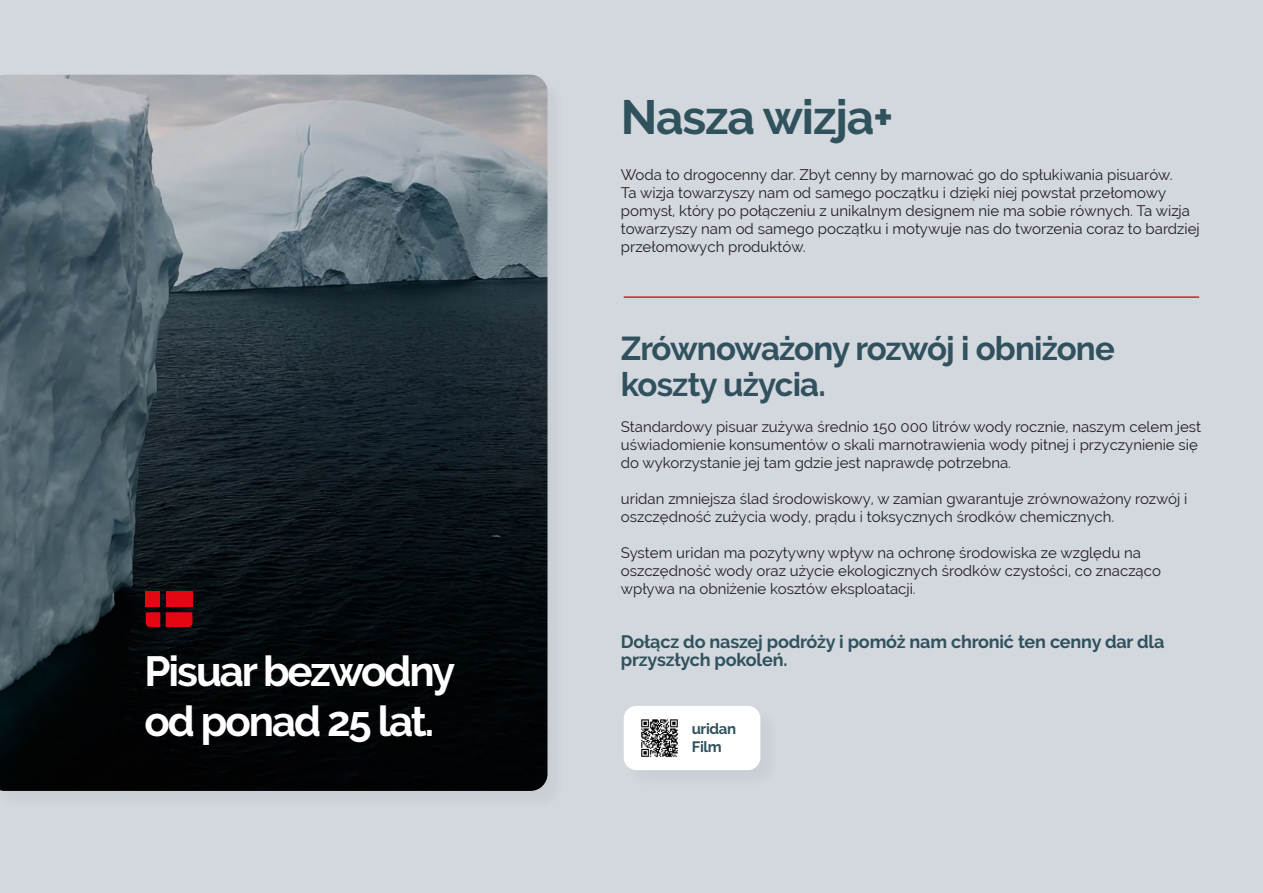
<style>
.page{position:relative;width:1263px;height:893px;background:#d3d8df}
.page>*{position:absolute;margin:0;border:0;box-sizing:border-box;transform-origin:0 0}
.t1{font:700 48px "Raleway";letter-spacing:-.025em;color:#30525d}
.t2{font:700 42px "Raleway";letter-spacing:-.05em;color:#fff}
.t3{font:700 33px "Raleway";letter-spacing:-.025em;color:#30515d}
.t4{font:700 18px/18px "Raleway";letter-spacing:-.01em;color:#30525d}
.t5{font:15px/18px "Raleway";color:#231f20}
.t6{font:700 15px "Raleway";letter-spacing:-.025em;color:#30515d}
</style>
<div class="page">
<div style="left:0;top:77px;width:566px;height:733px;background:#cdd2d9"></div>
<img style="left:0;top:75px;width:547px;height:716px">
<hr style="left:624px;top:296px;width:575px;height:2px;background:#d1232a">
<div style="left:146px;top:592px;width:14px;height:15px;background:#e30613"></div>
<div style="left:166px;top:592px;width:26px;height:15px;background:#e30613"></div>
<svg style="left:146px;top:612px;width:14px;height:15px"></svg>
<svg style="left:166px;top:612px;width:26px;height:15px"></svg>
<div style="left:626px;top:708px;width:153px;height:81px;background:#cfd4db"></div>
<div style="left:624px;top:706px;width:136px;height:64px;background:#fff;border-radius:13px"></div>
<img style="left:641px;top:719px;width:37px;height:38px">
<p class="t2" style="left:145px;top:647px;width:312px">Pisuar bezwodny</p>
<p class="t2" style="left:145px;top:698px;width:291px">od ponad 25 lat.</p>
<p class="t1" style="left:621px;top:90px;width:274px">Nasza wizja+</p>
<p class="t5" style="left:621px;top:166px;width:580px">Woda to drogocenny dar. Zbyt cenny by marnować go do spłukiwania pisuarów.<br>Ta wizja towarzyszy nam od samego początku i dzięki niej powstał przełomowy pomysł, który po połączeniu z unikalnym designem nie ma sobie równych. Ta wizja towarzyszy nam od samego początku i motywuje nas do tworzenia coraz to bardziej przełomowych produktów.</p>
<p class="t3" style="left:621px;top:330px;width:495px">Zrównoważony rozwój i obniżone</p>
<p class="t3" style="left:621px;top:366px;width:206px">koszty użycia.</p>
<p class="t5" style="left:621px;top:418px;width:582px">Standardowy pisuar zużywa średnio 150 000 litrów wody rocznie, naszym celem jest uświadomienie konsumentów o skali marnotrawienia wody pitnej i przyczynienie się do wykorzystanie jej tam gdzie jest naprawdę potrzebna.</p>
<p class="t5" style="left:621px;top:490px;width:568px">uridan zmniejsza ślad środowiskowy, w zamian gwarantuje zrównoważony rozwój i oszczędność zużycia wody, prądu i toksycznych środków chemicznych.</p>
<p class="t5" style="left:621px;top:544px;width:542px">System uridan ma pozytywny wpływ na ochronę środowiska ze względu na oszczędność wody oraz użycie ekologicznych środków czystości, co znacząco wpływa na obniżenie kosztów eksploatacji.</p>
<p class="t4" style="left:621px;top:633px;width:545px">Dołącz do naszej podróży i pomóż nam chronić ten cenny dar dla przyszłych pokoleń.</p>
<p class="t6" style="left:692px;top:720px;width:46px">uridan</p>
<p class="t6" style="left:692px;top:738px;width:32px">Film</p>
</div>
